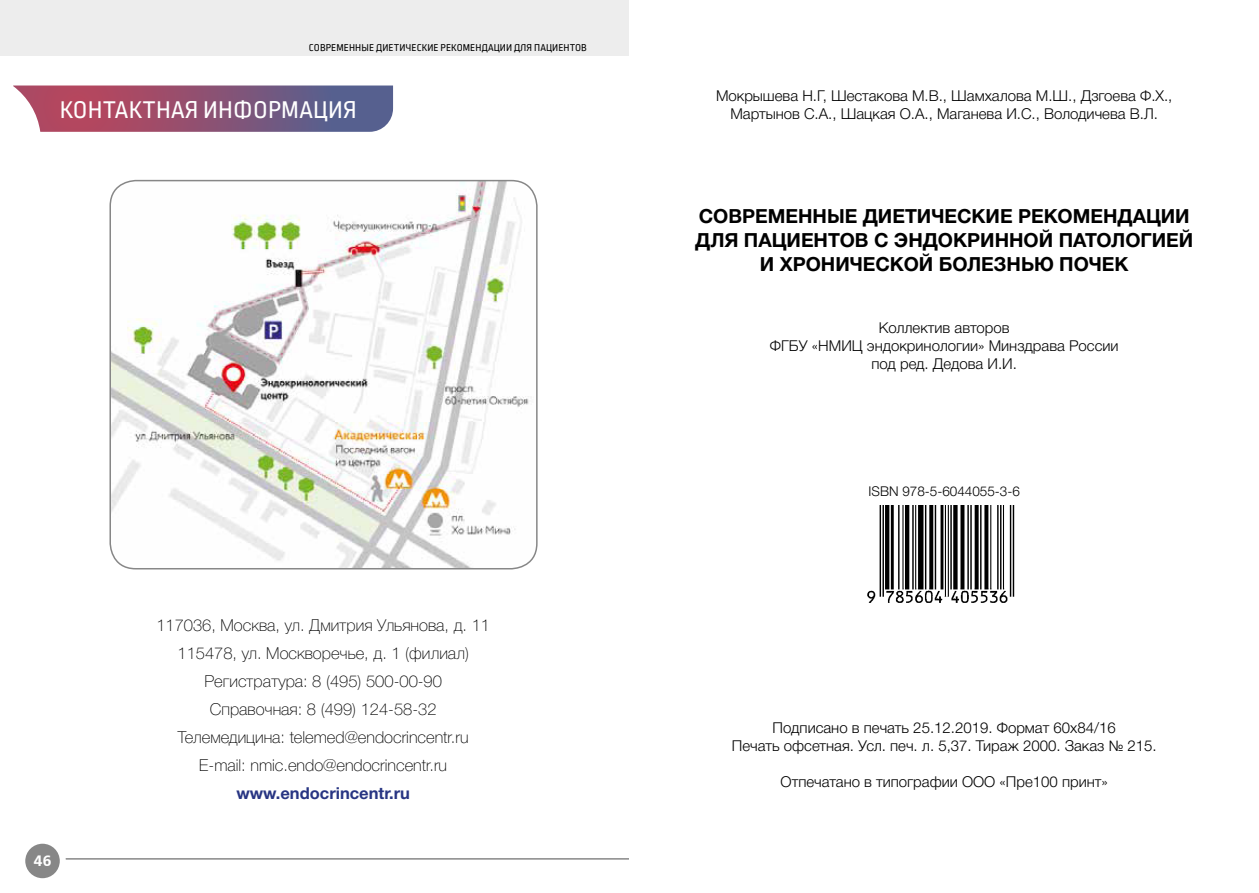
<style>
.page{position:relative;width:1259px;height:893px;background:#fff}
.page>*{position:absolute;margin:0;border:0;box-sizing:border-box;transform-origin:0 0}
.t1{font:25.5px "Ropa Sans Pro";letter-spacing:.01em;color:#fff}
.t2{font:700 19.5px/24px "Helvetica Neue Cyr";color:#000;text-align:center}
.t3{font:100 16.5px/28px "Helvetica Neue Cyr";color:#000;text-align:center}
.t4{font:700 16.5px "Helvetica Neue Cyr";color:#283583}
.t5{font:300 15px/18px "Helvetica Neue Cyr";color:#000;text-align:center}
.t6{font:700 15px "Free Set";color:#fff}
.t7{font:300 13.5px "Helvetica Neue Cyr";color:#000}
.t8{font:10.5px "Ropa Sans Pro";letter-spacing:.01em;color:#000}
</style>
<div class="page">
<svg style="left:13px;top:86px;width:380px;height:46px;background:#8f5c7d"></svg>
<img style="left:112px;top:181px;width:425px;height:388px">
<div style="left:109px;top:180px;width:428px;height:389px;border:2px solid #878787;border-radius:26px"></div>
<img style="left:867px;top:505px;width:148px;height:98px">
<hr style="left:43px;top:858px;width:1172px;height:2px;background:#878787">
<div style="left:22px;top:841px;width:41px;height:40px;background:#878787;border-radius:50%"></div>
<div style="left:19px;top:838px;width:47px;height:46px;border:6px solid #fff;border-radius:50%"></div>
<div style="left:0;top:0;width:1259px;height:55px;background:#ededed"></div>
<div style="left:629px;top:809px;width:630px;height:84px;background:#fff"></div>
<div style="left:629px;top:0;width:630px;height:63px;background:#fff"></div>
<p class="t8" style="left:309px;top:42px;width:279px">СОВРЕМЕННЫЕ ДИЕТИЧЕСКИЕ РЕКОМЕНДАЦИИ ДЛЯ ПАЦИЕНТОВ</p>
<h1 class="t1" style="left:60px;top:96px;width:299px">КОНТАКТНАЯ ИНФОРМАЦИЯ</h1>
<p class="t6" style="left:34px;top:853px;width:20px">46</p>
<p class="t3" style="left:156px;top:611px;width:335px">117036, Москва, ул. Дмитрия Ульянова, д. 11<br>115478, ул. Москворечье, д. 1 (филиал)<br>Регистратура: 8 (495) 500-00-90<br>Справочная: 8 (499) 124-58-32<br>Телемедицина: telemed@endocrincentr.ru E-mail: nmic.endo@endocrincentr.ru</p>
<p class="t4" style="left:236px;top:784px;width:175px">www.endocrincentr.ru</p>
<p class="t5" style="left:716px;top:87px;width:458px">Мокрышева Н.Г, Шестакова М.В., Шамхалова М.Ш., Дзгоева Ф.Х.,<br>Мартынов С.А., Шацкая О.А., Маганева И.С., Володичева В.Л.</p>
<h2 class="t2" style="left:695px;top:205px;width:499px">СОВРЕМЕННЫЕ ДИЕТИЧЕСКИЕ РЕКОМЕНДАЦИИ<br>ДЛЯ ПАЦИЕНТОВ С ЭНДОКРИННОЙ ПАТОЛОГИЕЙ<br>И ХРОНИЧЕСКОЙ БОЛЕЗНЬЮ ПОЧЕК</h2>
<p class="t5" style="left:770px;top:319px;width:350px">Коллектив авторов<br>ФГБУ «НМИЦ эндокринологии» Минздрава России под ред. Дедова И.И.</p>
<p class="t7" style="left:868px;top:484px;width:153px">ISBN 978-5-6044055-3-6</p>
<p class="t5" style="left:732px;top:719px;width:426px">Подписано в печать 25.12.2019. Формат 60х84/16<br>Печать офсетная. Усл. печ. л. 5,37. Тираж 2000. Заказ № 215.</p>
<p class="t5" style="left:780px;top:773px;width:329px">Отпечатано в типографии ООО «Пре100 принт»</p>
</div>
